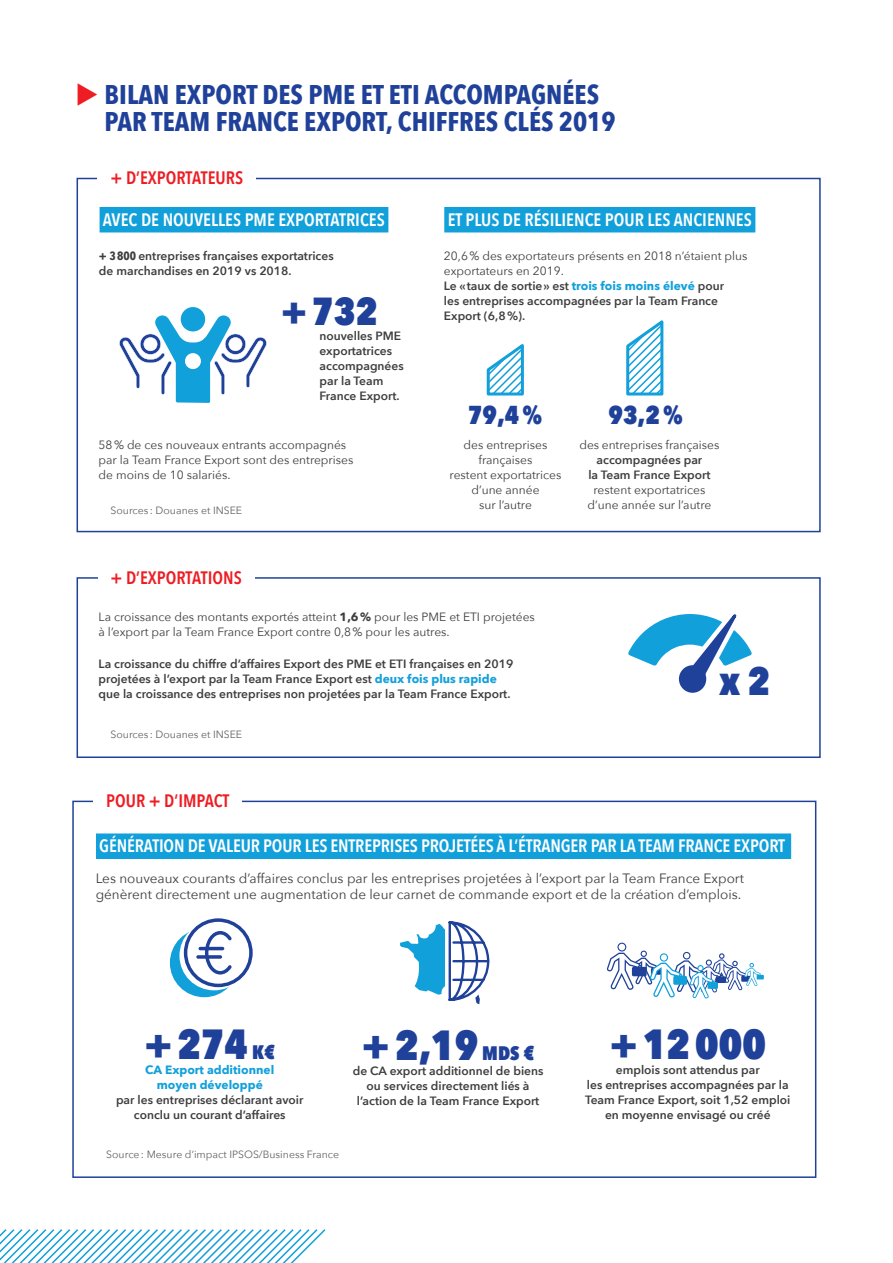
<style>
.page{position:relative;width:893px;height:1263px;background:#fff}
.page>*{position:absolute;margin:0;border:0;box-sizing:border-box;transform-origin:0 0}
.t1{font:800 42px "Avenir Next Condensed";color:#20419a}
.t2{font:800 39.6px "Avenir Next Condensed";color:#20419a}
.t3{font:800 39px "Avenir Next Condensed";color:#20419a}
.t4{font:700 27px/27px "Avenir Next Condensed";color:#20419a}
.t5{font:800 25.8px "Avenir Next Condensed";color:#20419a}
.t6{font:600 18px "Avenir Next Condensed";letter-spacing:-.01em;color:#fff}
.t7{font:600 18px "Avenir Next Condensed";color:#ee1d23}
.t8{font:13.5px/16.2px "Avenir Next";color:#3e3e3f}
.t9{font:600 12px/15px "Avenir Next";color:#3e3e3f;text-align:center}
.t10{font:12px/15px "Avenir Next";color:#3e3e3f}
.t11{font:700 12px/15px "Avenir Next";color:#12a0db;text-align:center}
.t12{font:10.5px "Avenir Next";color:#636366}
.s1{color:#ee1d23}
.s2{font-family:"Avenir Next Condensed";font-weight:700}
.s3{font-weight:400}
.s4{font-weight:700;color:#12a0db}
.s5{font-weight:700}
.s6{font-size:19.5px}
</style>
<div class="page">
<div style="left:77px;top:178px;width:744px;height:354px;border:2px solid #20419a"></div>
<div style="left:77px;top:577px;width:744px;height:181px;border:2px solid #20419a"></div>
<div style="left:72px;top:801px;width:744px;height:377px;border:2px solid #20419a"></div>
<div style="left:170px;top:928px;width:69px;height:69px;background:#12a0db;border-radius:50%"></div>
<svg style="left:179px;top:921px;width:70px;height:69px"></svg>
<svg style="left:184px;top:918px;width:69px;height:69px"></svg>
<div style="left:617px;top:943px;width:9px;height:8px;border:1px solid #20419a;border-radius:50%"></div>
<div style="left:641px;top:950px;width:6px;height:7px;border:1px solid #20419a;border-radius:50%"></div>
<svg style="left:607px;top:951px;width:157px;height:47px"></svg>
<svg style="left:400px;top:921px;width:90px;height:83px"></svg>
<div style="left:96px;top:833px;width:695px;height:26px;background:#12a0db"></div>
<div style="left:94px;top:789px;width:148px;height:18px;background:#fff"></div>
<svg style="left:628px;top:614px;width:124px;height:79px"></svg>
<div style="left:98px;top:566px;width:157px;height:18px;background:#fff"></div>
<div style="left:100px;top:207px;width:288px;height:25px;background:#12a0db"></div>
<svg style="left:119px;top:307px;width:148px;height:96px"></svg>
<div style="left:185px;top:353px;width:16px;height:16px;background:#fff;border-radius:50%"></div>
<div style="left:444px;top:207px;width:311px;height:25px;background:#12a0db"></div>
<div style="left:98px;top:166px;width:158px;height:18px;background:#fff"></div>
<svg style="left:626px;top:320px;width:38px;height:76px"></svg>
<svg style="left:486px;top:344px;width:38px;height:52px"></svg>
<svg style="left:0;top:1229px;width:326px;height:34px"></svg>
<h3 class="t4" style="left:105px;top:80px;width:512px;text-indent:-29px"><span class="s1">◆</span> BILAN EXPORT DES PME ET ETI ACCOMPAGNÉES<br>PAR TEAM FRANCE EXPORT, CHIFFRES CLÉS 2019</h3>
<h3 class="t7" style="left:111px;top:162px;width:134px">+ D’EXPORTATEURS</h3>
<h3 class="t6" style="left:103px;top:204px;width:284px">AVEC DE NOUVELLES PME EXPORTATRICES</h3>
<p class="t9" style="left:99px;top:248px;width:236px;text-align:left"><span class="s2">+ 3800</span> entreprises françaises exportatrices de marchandises en 2019 vs 2018.</p>
<h3 class="t3" style="left:281px;top:287px;width:98px">+732</h3>
<p class="t9" style="left:320px;top:328px;width:86px;text-align:left">nouvelles PME exportatrices accompagnées par la Team<br>France Export.</p>
<p class="t10" style="left:99px;top:437px;width:256px">58% de ces nouveaux entrants accompagnés par la Team France Export sont des entreprises de moins de 10 salariés.</p>
<p class="t12" style="left:111px;top:502px;width:133px">Sources : Douanes et INSEE</p>
<h3 class="t7" style="left:111px;top:562px;width:133px">+ D’EXPORTATIONS</h3>
<h3 class="t6" style="left:448px;top:204px;width:306px">ET PLUS DE RÉSILIENCE POUR LES ANCIENNES</h3>
<p class="t9" style="left:444px;top:248px;width:305px;text-align:left"><span class="s3">20,6% des exportateurs présents en 2018 n’étaient plus exportateurs en 2019.<br></span>Le «taux de sortie» est <span class="s4">trois fois moins élevé</span> pour<br>les entreprises accompagnées par la Team France Export (6,8%).</p>
<h3 class="t5" style="left:468px;top:399px;width:76px">79,4%</h3>
<h3 class="t5" style="left:609px;top:399px;width:76px">93,2%</h3>
<p class="t10" style="left:450px;top:437px;width:113px;text-align:center">des entreprises françaises<br>restent exportatrices d’une année<br>sur l’autre</p>
<p class="t10" style="left:579px;top:437px;width:142px">des entreprises françaises</p>
<p class="t9" style="left:588px;top:452px;width:124px">accompagnées par<br>la Team France Export</p>
<p class="t10" style="left:587px;top:482px;width:125px;text-align:center">restent exportatrices d’une année sur l’autre</p>
<p class="t10" style="left:99px;top:609px;width:438px">La croissance des montants exportés atteint <span class="s5">1,6%</span> pour les PME et ETI projetées à l’export par la Team France Export contre 0,8% pour les autres.</p>
<p class="t9" style="left:99px;top:656px;width:416px;text-align:left">La croissance du chiffre d’affaires Export des PME et ETI françaises en 2019 projetées à l’export par la Team France Export est <span class="s4">deux fois plus rapide </span>que la croissance des entreprises non projetées par la Team France Export.</p>
<h2 class="t2" style="left:719px;top:657px;width:52px">x 2</h2>
<p class="t12" style="left:111px;top:725px;width:133px">Sources : Douanes et INSEE</p>
<h3 class="t7" style="left:106px;top:785px;width:125px">POUR + D’IMPACT</h3>
<h3 class="t6" style="left:99px;top:830px;width:687px">GÉNÉRATION DE VALEUR POUR LES ENTREPRISES PROJETÉES À L’ÉTRANGER PAR LA TEAM FRANCE EXPORT</h3>
<p class="t8" style="left:96px;top:870px;width:650px">Les nouveaux courants d’affaires conclus par les entreprises projetées à l’export par la Team France Export génèrent directement une augmentation de leur carnet de commande export et de la création d’emplois.</p>
<h1 class="t1" style="left:144px;top:1017px;width:132px">+274 <span class="s6">K€</span></h1>
<p class="t11" style="left:145px;top:1062px;width:130px">CA Export additionnel moyen développé</p>
<p class="t9" style="left:116px;top:1091px;width:189px">par les entreprises déclarant avoir conclu un courant d’affaires</p>
<p class="t12" style="left:106px;top:1145px;width:234px">Source: Mesure d’impact IPSOS/Business France</p>
<h1 class="t1" style="left:362px;top:1019px;width:174px">+2,19 <span class="s6">MDS €</span></h1>
<p class="t9" style="left:353px;top:1063px;width:192px">de CA export additionnel de biens ou services directement liés à l’action de la Team France Export</p>
<h1 class="t1" style="left:610px;top:1018px;width:158px">+12000</h1>
<p class="t9" style="left:585px;top:1062px;width:207px">emplois sont attendus par<br>les entreprises accompagnées par la<br>Team France Export, soit 1,52 emploi en moyenne envisagé ou créé</p>
</div>
